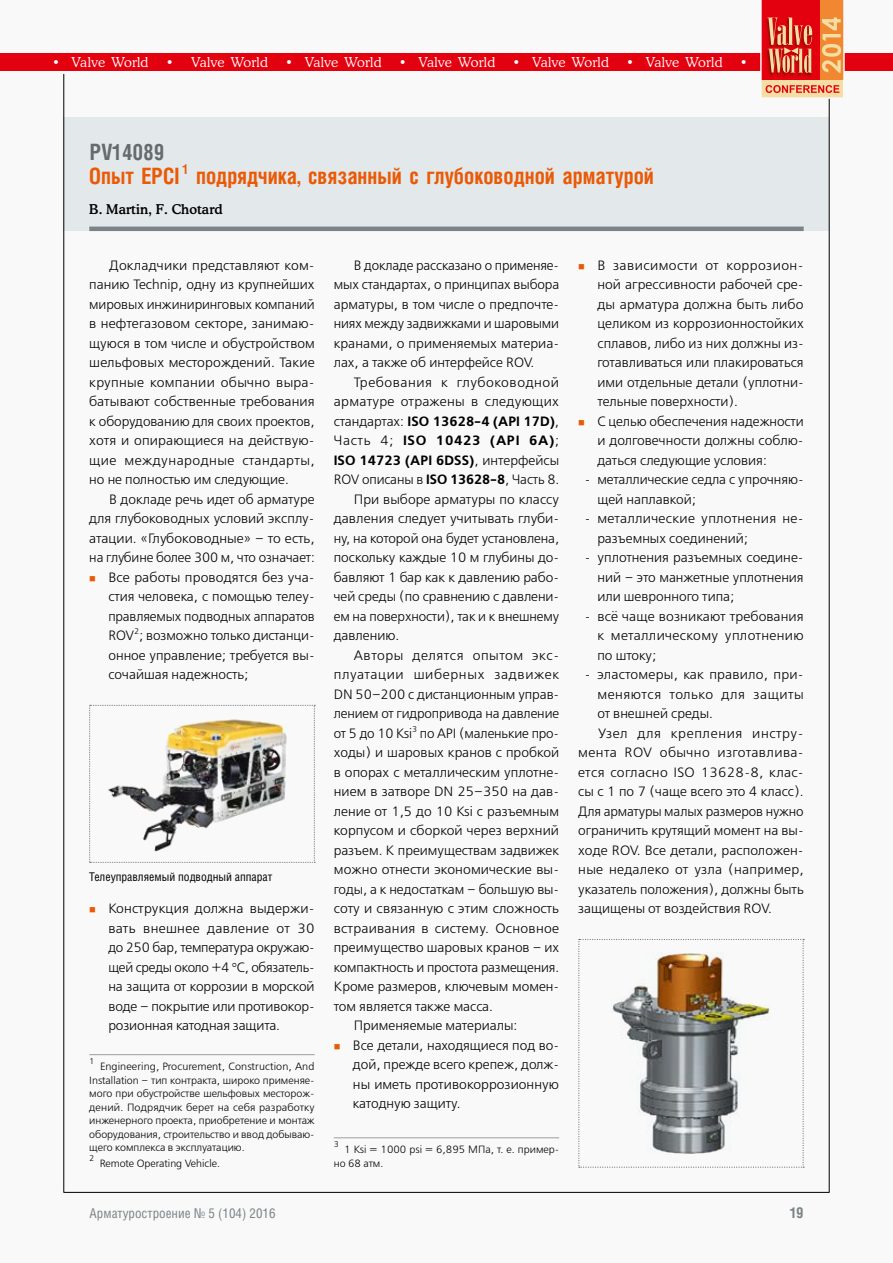
<style>
.page{position:relative;width:893px;height:1263px;background:#f9f9f9}
.page>*{position:absolute;margin:0;border:0;box-sizing:border-box;transform-origin:0 0}
.t1{font:700 22.5px/24px "Helios Cond";color:#ea5a06;scale:.95 1}
.t2{font:700 15px "Helios Cond";color:#7c8386}
.t3{font:13.5px/19.5px "Free Set Light C";color:#000;text-align:justify}
.t4{font:13.5px/19.5px "Free Set Light C";letter-spacing:.02em;color:#000;text-align:right}
.t5{font:13.5px/19.5px "Free Set Demi C";color:#000;text-align:justify}
.t6{font:13.5px "Osvald Light C";letter-spacing:.005em;color:#fff}
.t7{font:13.5px "Free Set Light C";letter-spacing:.045em;color:#000}
.t8{font:13.5px "Helios Cond";color:#7c8386}
.t9{font:13.5px "Free Set Light C";letter-spacing:.03em;color:#000}
.t10{font:13.5px "Free Set Light C";letter-spacing:.04em;color:#000}
.t11{font:13.5px "Free Set Light C";letter-spacing:.035em;color:#000}
.t12{font:13.5px "Osvald Medium C";color:#000}
.t13{font:12px "Helios Cond";color:#000}
.t14{font:10.5px/13.5px "Free Set Light C";color:#000;text-align:justify}
.t15{font:8.4px "Free Set Light C";color:#000}
.s1{color:#666c6e}
.s2{font-family:"Free Set Light C"}
.s3{font-family:"Free Set Demi C"}
</style>
<div class="page">
<hr style="left:89px;top:1054px;width:226px;height:1px;background:#9c9d9d">
<hr style="left:334px;top:1137px;width:225px;height:1px;background:#9c9d9d">
<div style="left:64px;top:117px;width:765px;height:114px;background:#e3e8ea"></div>
<hr style="left:89px;top:227px;width:715px;height:4px;background:#7c8386">
<svg style="left:89px;top:705px;width:226px;height:158px"></svg>
<svg style="left:578px;top:939px;width:226px;height:229px"></svg>
<img style="left:611px;top:952px;width:160px;height:202px">
<hr style="left:64px;top:74px;width:1px;height:1118px;background:#000">
<hr style="left:829px;top:74px;width:1px;height:1118px;background:#000">
<hr style="left:64px;top:1192px;width:765px;height:1px;background:#000">
<div style="left:0;top:54px;width:893px;height:17px;background:#e3000f"></div>
<svg style="left:759px;top:0;width:86px;height:100px"></svg>
<p class="t6" style="left:52px;top:54px;width:98px">• Valve World</p>
<p class="t6" style="left:166px;top:54px;width:104px">• Valve World</p>
<p class="t6" style="left:285px;top:54px;width:98px">• Valve World</p>
<p class="t6" style="left:399px;top:54px;width:98px">• Valve World</p>
<p class="t6" style="left:512px;top:54px;width:98px">• Valve World</p>
<p class="t6" style="left:626px;top:54px;width:98px">• Valve World</p>
<p class="t6" style="left:740px;top:54px;width:9px">•</p>
<h1 class="t1" style="left:89px;top:139px;width:596px"><span class="s1">PV14089<br></span>Опыт EPCI <sup>1</sup> подрядчика, связанный с глубоководной арматурой</h1>
<p class="t12" style="left:89px;top:201px;width:135px">B. Martin, F. Chotard</p>
<p class="t3" style="left:89px;top:256px;width:227px;text-indent:20px">Докладчики представляют ком&shy;панию Technip, одну из крупнейших мировых инжиниринговых компаний в нефтегазовом секторе, занимаю&shy;щуюся в том числе и обустройством шельфовых месторождений. Такие крупные компании обычно выра&shy;батывают собственные требования к оборудованию для своих проектов, хотя и опирающиеся на действую&shy;щие международные стандарты, но не полностью им следующие.</p>
<p class="t3" style="left:109px;top:490px;width:207px">В докладе речь идет об арматуре</p>
<p class="t3" style="left:89px;top:510px;width:227px">для глубоководных условий эксплу-</p>
<p class="t3" style="left:89px;top:529px;width:227px">атации. «Глубоководные» – то есть,</p>
<p class="t3" style="left:89px;top:549px;width:227px">на глубине более 300 м, что означает:</p>
<p class="t3" style="left:108px;top:568px;width:208px">Все работы проводятся без уча-</p>
<p class="t3" style="left:108px;top:588px;width:208px">стия человека, с помощью телеу-</p>
<p class="t3" style="left:108px;top:607px;width:208px">правляемых подводных аппаратов</p>
<p class="t3" style="left:108px;top:627px;width:208px">ROV<sup>2</sup>; возможно только дистанци-</p>
<p class="t3" style="left:108px;top:646px;width:208px">онное управление; требуется вы-</p>
<p class="t3" style="left:108px;top:666px;width:141px">сочайшая надежность;</p>
<p class="t13" style="left:89px;top:869px;width:185px">Телеуправляемый подводный аппарат</p>
<p class="t3" style="left:108px;top:900px;width:208px">Конструкция должна выдержи&shy;вать внешнее давление от 30 до 250 бар, температура окружаю&shy;щей среды около +4 C, обязатель&shy;на защита от коррозии в морской воде – покрытие или противокор&shy;розионная катодная защита.</p>
<p class="t15" style="left:89px;top:1057px;width:7px">1</p>
<p class="t14" style="left:89px;top:1060px;width:227px;text-indent:11px">Engineering, Procurement, Construction, And Installation – тип контракта, широко применяе&shy;мого при обустройстве шельфовых месторож&shy;дений. Подрядчик берет на себя разработку инженерного проекта, приобретение и монтаж оборудования, строительство и ввод добываю&shy;щего комплекса в эксплуатацию.</p>
<p class="t15" style="left:89px;top:1153px;width:7px">2</p>
<p class="t14" style="left:100px;top:1157px;width:120px">Remote Operating Vehicle.</p>
<p class="t3" style="left:334px;top:256px;width:227px;text-indent:20px">В докладе рассказано о применяе&shy;мых стандартах, о принципах выбора арматуры, в том числе о предпочте&shy;ниях между задвижками и шаровыми кранами, о применяемых материа&shy;лах, а также об интерфейсе ROV.</p>
<p class="t4" style="left:334px;top:373px;width:227px">Требования к глубоководной арматуре отражены в следующих</p>
<p class="t5" style="left:334px;top:412px;width:227px"><span class="s2">стандартах:</span> ISO 13628-4 (API 17D)<span class="s2">, Часть 4;</span> ISO 10423 (API 6A)<span class="s2">; </span>ISO 14723 (API 6DSS)<span class="s2">, интерфейсы</span></p>
<p class="t3" style="left:334px;top:471px;width:224px">ROV описаны в <span class="s3">ISO 13628-8</span>, Часть 8.</p>
<p class="t3" style="left:354px;top:490px;width:207px">При выборе арматуры по классу</p>
<p class="t3" style="left:334px;top:510px;width:227px">давления следует учитывать глуби-</p>
<p class="t3" style="left:334px;top:529px;width:227px">ну, на которой она будет установлена,</p>
<p class="t3" style="left:334px;top:549px;width:227px">поскольку каждые 10 м глубины до-</p>
<p class="t3" style="left:334px;top:568px;width:227px">бавляют 1 бар как к давлению рабо-</p>
<p class="t3" style="left:334px;top:588px;width:227px">чей среды (по сравнению с давлени-</p>
<p class="t3" style="left:334px;top:607px;width:227px">ем на поверхности), так и к внешнему</p>
<p class="t3" style="left:334px;top:627px;width:64px">давлению.</p>
<p class="t10" style="left:354px;top:648px;width:207px">Авторы делятся опытом экс-</p>
<p class="t7" style="left:334px;top:667px;width:227px">плуатации шиберных задвижек</p>
<p class="t3" style="left:334px;top:685px;width:227px">DN 50–200 с дистанционным управ-</p>
<p class="t3" style="left:334px;top:705px;width:227px">лением от гидропривода на давление</p>
<p class="t3" style="left:334px;top:724px;width:227px">от 5 до 10 Ksi<sup>3</sup> по API (маленькие про-</p>
<p class="t3" style="left:334px;top:744px;width:227px">ходы) и шаровых кранов с пробкой</p>
<p class="t3" style="left:334px;top:763px;width:227px">в опорах с металлическим уплотне-</p>
<p class="t3" style="left:334px;top:783px;width:227px">нием в затворе DN 25–350 на дав-</p>
<p class="t3" style="left:334px;top:802px;width:227px">ление от 1,5 до 10 Ksi с разъемным</p>
<p class="t3" style="left:334px;top:822px;width:227px">корпусом и сборкой через верхний</p>
<p class="t3" style="left:334px;top:841px;width:227px">разъем. К преимуществам задвижек</p>
<p class="t3" style="left:334px;top:861px;width:227px">можно отнести экономические вы-</p>
<p class="t3" style="left:334px;top:880px;width:227px">годы, а к недостаткам – большую вы-</p>
<p class="t3" style="left:334px;top:900px;width:227px">соту и связанную с этим сложность</p>
<p class="t4" style="left:334px;top:919px;width:227px">встраивания в систему. Основное</p>
<p class="t3" style="left:334px;top:939px;width:227px">преимущество шаровых кранов – их</p>
<p class="t3" style="left:334px;top:958px;width:224px">компактность и простота размещения.</p>
<p class="t3" style="left:334px;top:978px;width:227px">Кроме размеров, ключевым момен-</p>
<p class="t3" style="left:334px;top:997px;width:158px">том является также масса.</p>
<p class="t3" style="left:354px;top:1017px;width:165px">Применяемые материалы:</p>
<p class="t3" style="left:353px;top:1036px;width:208px">Все детали, находящиеся под во-</p>
<p class="t3" style="left:353px;top:1056px;width:208px">дой, прежде всего крепеж, долж-</p>
<p class="t3" style="left:353px;top:1075px;width:208px">ны иметь противокоррозионную</p>
<p class="t3" style="left:353px;top:1095px;width:106px">катодную защиту.</p>
<p class="t15" style="left:334px;top:1140px;width:7px">3</p>
<p class="t14" style="left:334px;top:1143px;width:227px;text-indent:10px">1 Ksi = 1000 psi = 6,895 МПа, т. е. пример&shy;но 68 атм.</p>
<p class="t3" style="left:597px;top:256px;width:208px;text-align:left">В зависимости от коррозион&shy;ной агрессивности рабочей сре&shy;ды арматура должна быть либо целиком из коррозионностойких сплавов, либо из них должны из&shy;готавливаться или плакироваться ими отдельные детали (уплотни&shy;тельные поверхности).<br>С целью обеспечения надежности и долговечности должны соблю&shy;даться следующие условия:</p>
<p class="t3" style="left:597px;top:471px;width:208px;text-indent:-13px">- металлические седла с упрочняю&shy;щей наплавкой;</p>
<p class="t3" style="left:597px;top:510px;width:208px;text-indent:-13px">- металлические уплотнения не&shy;разъемных соединений;</p>
<p class="t3" style="left:597px;top:549px;width:208px;text-indent:-13px">- уплотнения разъемных соедине&shy;ний – это манжетные уплотнения или шевронного типа;</p>
<p class="t3" style="left:597px;top:607px;width:208px;text-indent:-13px">- всё чаще возникают требования к металлическому уплотнению по штоку;</p>
<p class="t3" style="left:585px;top:666px;width:220px">- эластомеры, как правило, при-</p>
<p class="t11" style="left:597px;top:687px;width:208px">меняются только для защиты</p>
<p class="t3" style="left:597px;top:705px;width:114px">от внешней среды.</p>
<p class="t7" style="left:598px;top:726px;width:207px">Узел для крепления инстру-</p>
<p class="t9" style="left:578px;top:745px;width:227px">мента ROV обычно изготавлива-</p>
<p class="t4" style="left:578px;top:763px;width:227px">ется согласно ISO 13628-8, клас-</p>
<p class="t3" style="left:578px;top:783px;width:224px">сы с 1 по 7 (чаще всего это 4 класс).</p>
<p class="t3" style="left:578px;top:802px;width:227px">Для арматуры малых размеров нужно</p>
<p class="t3" style="left:578px;top:822px;width:227px">ограничить крутящий момент на вы-</p>
<p class="t3" style="left:578px;top:841px;width:227px">ходе ROV. Все детали, расположен-</p>
<p class="t4" style="left:578px;top:861px;width:227px">ные недалеко от узла (например,</p>
<p class="t3" style="left:578px;top:880px;width:227px">указатель положения), должны быть</p>
<p class="t3" style="left:578px;top:900px;width:193px">защищены от воздействия ROV.</p>
<p class="t8" style="left:90px;top:1205px;width:187px">Арматуростроение № 5 (104) 2016</p>
<p class="t2" style="left:790px;top:1203px;width:15px">19</p>
</div>
